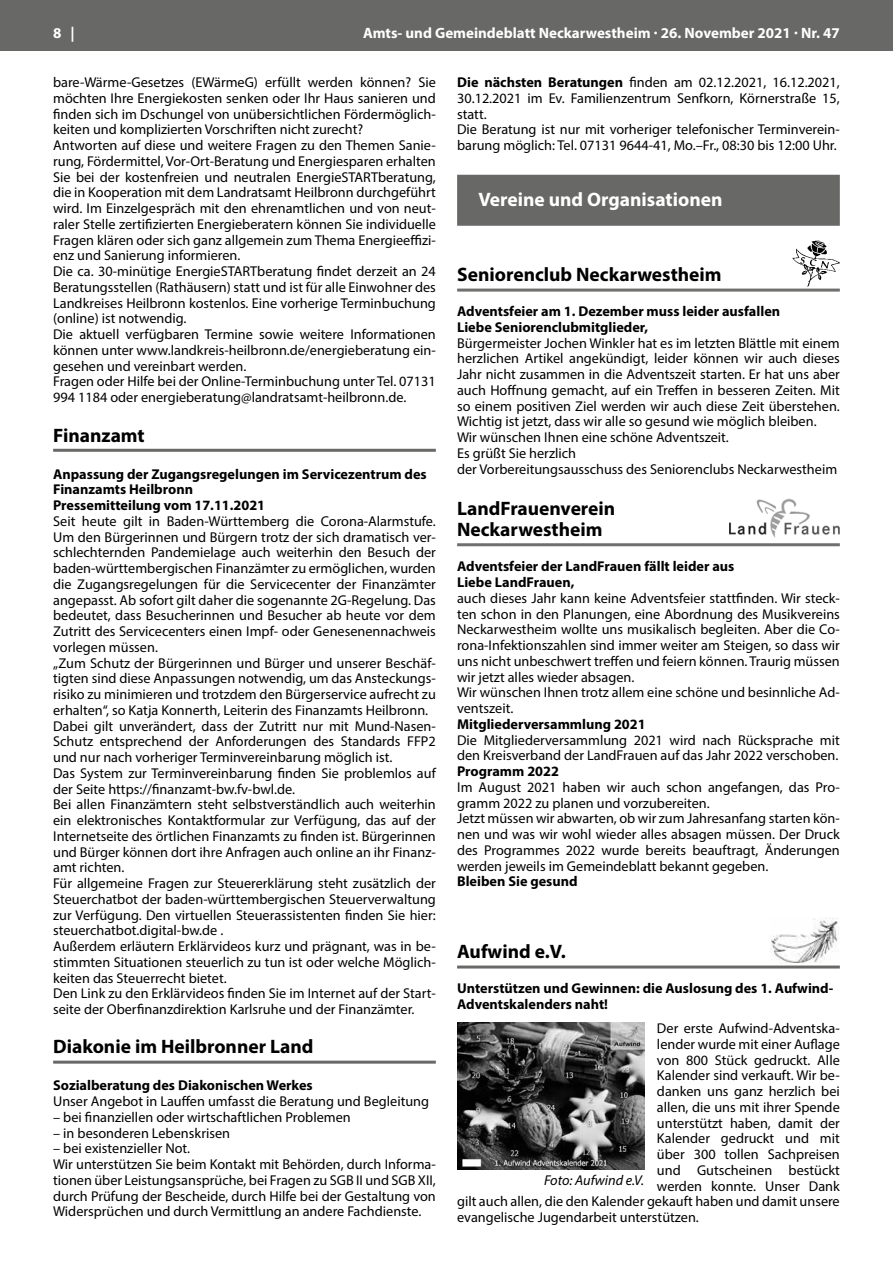
<style>
.page{position:relative;width:893px;height:1263px;background:#fff}
.page>*{position:absolute;margin:0;border:0;box-sizing:border-box;transform-origin:0 0}
.t1{font:700 19.5px/21px "Myriad Pro";color:#000}
.t2{font:700 19.5px "Myriad Pro";color:#fff}
.t3{font:700 15px "Myriad Pro";color:#fff}
.t4{font:14.25px/15.8px "Myriad Pro";color:#000}
.t5{font:700 14.25px/15.8px "Myriad Pro";color:#000}
.t6{font:italic 14.25px "Myriad Pro";color:#000}
.s1{font-weight:700}
</style>
<div class="page">
<div style="left:0;top:0;width:893px;height:51px;background:#686867"></div>
<div style="left:457px;top:175px;width:383px;height:51px;background:#686867"></div>
<hr style="left:457px;top:289px;width:383px;height:3px;background:#6f6f6e">
<img style="left:792px;top:241px;width:47px;height:46px">
<hr style="left:457px;top:543px;width:383px;height:3px;background:#6f6f6e">
<img style="left:729px;top:499px;width:111px;height:39px">
<hr style="left:457px;top:965px;width:383px;height:3px;background:#686867">
<img style="left:770px;top:918px;width:69px;height:45px">
<img style="left:457px;top:1022px;width:187px;height:147px">
<hr style="left:53px;top:449px;width:383px;height:3px;background:#686867">
<hr style="left:53px;top:1061px;width:383px;height:3px;background:#686867">
<p class="t3" style="left:53px;top:23px;width:23px">8 |</p>
<p class="t3" style="left:363px;top:23px;width:478px">Amts- und Gemeindeblatt Neckarwestheim · 26. November 2021 · Nr. 47</p>
<p class="t4" style="left:457px;top:74px;width:384px"><span class="s1">Die nächsten Beratungen</span> finden am 02.12.2021, 16.12.2021, 30.12.2021 im Ev. Familienzentrum Senfkorn, Körnerstraße 15, statt.<br>Die Beratung ist nur mit vorheriger telefonischer Terminverein&shy;barung möglich: Tel. 07131 9644-41, Mo.–Fr., 08:30 bis 12:00 Uhr.</p>
<h1 class="t2" style="left:478px;top:187px;width:246px">Vereine und Organisationen</h1>
<p class="t4" style="left:53px;top:74px;width:384px">bare-Wärme-Gesetzes (EWärmeG) erfüllt werden können? Sie möchten Ihre Energiekosten senken oder Ihr Haus sanieren und finden sich im Dschungel von unübersichtlichen Fördermöglich&shy;keiten und komplizierten Vorschriften nicht zurecht?<br>Antworten auf diese und weitere Fragen zu den Themen Sanie&shy;rung, Fördermittel, Vor-Ort-Beratung und Energiesparen erhalten Sie bei der kostenfreien und neutralen EnergieSTARTberatung, die in Kooperation mit dem Landratsamt Heilbronn durchgeführt wird. Im Einzelgespräch mit den ehrenamtlichen und von neut&shy;raler Stelle zertifizierten Energieberatern können Sie individuelle Fragen klären oder sich ganz allgemein zum Thema Energieeffizi&shy;enz und Sanierung informieren.<br>Die ca. 30-minütige EnergieSTARTberatung findet derzeit an 24<br>Beratungsstellen (Rathäusern) statt und ist für alle Einwohner des Landkreises Heilbronn kostenlos. Eine vorherige Terminbuchung (online) ist notwendig.<br>Die aktuell verfügbaren Termine sowie weitere Informationen können unter www.landkreis-heilbronn.de/energieberatung ein&shy;gesehen und vereinbart werden.<br>Fragen oder Hilfe bei der Online-Terminbuchung unter Tel. 07131<br>994 1184 oder energieberatung@landratsamt-heilbronn.de.</p>
<h1 class="t1" style="left:53px;top:424px;width:93px">Finanzamt</h1>
<p class="t5" style="left:53px;top:465px;width:375px">Anpassung der Zugangsregelungen im Servicezentrum des<br>Finanzamts Heilbronn<br>Pressemitteilung vom 17.11.2021</p>
<p class="t4" style="left:53px;top:513px;width:384px">Seit heute gilt in Baden-Württemberg die Corona-Alarmstufe.<br>Um den Bürgerinnen und Bürgern trotz der sich dramatisch ver&shy;schlechternden Pandemielage auch weiterhin den Besuch der baden-württembergischen Finanzämter zu ermöglichen, wurden die Zugangsregelungen für die Servicecenter der Finanzämter angepasst. Ab sofort gilt daher die sogenannte 2G-Regelung. Das bedeutet, dass Besucherinnen und Besucher ab heute vor dem Zutritt des Servicecenters einen Impf- oder Genesenennachweis vorlegen müssen.<br>„Zum Schutz der Bürgerinnen und Bürger und unserer Beschäf&shy;tigten sind diese Anpassungen notwendig, um das Ansteckungs&shy;risiko zu minimieren und trotzdem den Bürgerservice aufrecht zu erhalten“, so Katja Konnerth, Leiterin des Finanzamts Heilbronn.<br>Dabei gilt unverändert, dass der Zutritt nur mit Mund-Nasen-Schutz entsprechend der Anforderungen des Standards FFP2 und nur nach vorheriger Terminvereinbarung möglich ist.<br>Das System zur Terminvereinbarung finden Sie problemlos auf der Seite https://finanzamt-bw.fv-bwl.de.<br>Bei allen Finanzämtern steht selbstverständlich auch weiterhin ein elektronisches Kontaktformular zur Verfügung, das auf der Internetseite des örtlichen Finanzamts zu finden ist. Bürgerinnen und Bürger können dort ihre Anfragen auch online an ihr Finanz&shy;amt richten.<br>Für allgemeine Fragen zur Steuererklärung steht zusätzlich der Steuerchatbot der baden-württembergischen Steuerverwaltung zur Verfügung. Den virtuellen Steuerassistenten finden Sie hier: steuerchatbot.digital-bw.de .<br>Außerdem erläutern Erklärvideos kurz und prägnant, was in be&shy;stimmten Situationen steuerlich zu tun ist oder welche Möglich&shy;keiten das Steuerrecht bietet.<br>Den Link zu den Erklärvideos finden Sie im Internet auf der Start&shy;seite der Oberfinanzdirektion Karlsruhe und der Finanzämter.</p>
<h1 class="t1" style="left:53px;top:1036px;width:262px">Diakonie im Heilbronner Land</h1>
<p class="t5" style="left:53px;top:1077px;width:261px">Sozialberatung des Diakonischen Werkes</p>
<p class="t4" style="left:53px;top:1093px;width:377px">Unser Angebot in Lauffen umfasst die Beratung und Begleitung</p>
<p class="t4" style="left:53px;top:1109px;width:299px">– bei finanziellen oder wirtschaftlichen Problemen</p>
<p class="t4" style="left:53px;top:1125px;width:178px">– in besonderen Lebenskrisen</p>
<p class="t4" style="left:53px;top:1140px;width:384px">– bei existenzieller Not.<br>Wir unterstützen Sie beim Kontakt mit Behörden, durch Informa&shy;tionen über Leistungsansprüche, bei Fragen zu SGB II und SGB XII, durch Prüfung der Bescheide, durch Hilfe bei der Gestaltung von Widersprüchen und durch Vermittlung an andere Fachdienste.</p>
<h1 class="t1" style="left:457px;top:264px;width:266px">Seniorenclub Neckarwestheim</h1>
<p class="t5" style="left:457px;top:303px;width:325px">Adventsfeier am 1. Dezember muss leider ausfallen<br>Liebe Seniorenclubmitglieder,</p>
<p class="t4" style="left:457px;top:335px;width:384px">Bürgermeister Jochen Winkler hat es im letzten Blättle mit einem herzlichen Artikel angekündigt, leider können wir auch dieses Jahr nicht zusammen in die Adventszeit starten. Er hat uns aber auch Hoffnung gemacht, auf ein Treffen in besseren Zeiten. Mit so einem positiven Ziel werden wir auch diese Zeit überstehen.<br>Wichtig ist jetzt, dass wir alle so gesund wie möglich bleiben.<br>Wir wünschen Ihnen eine schöne Adventszeit.<br>Es grüßt Sie herzlich<br>der Vorbereitungsausschuss des Seniorenclubs Neckarwestheim</p>
<h1 class="t1" style="left:457px;top:497px;width:160px">LandFrauenverein<br>Neckarwestheim</h1>
<p class="t5" style="left:457px;top:558px;width:279px">Adventsfeier der LandFrauen fällt leider aus<br>Liebe LandFrauen,</p>
<p class="t4" style="left:457px;top:590px;width:384px">auch dieses Jahr kann keine Adventsfeier stattfinden. Wir steck&shy;ten schon in den Planungen, eine Abordnung des Musikvereins Neckarwestheim wollte uns musikalisch begleiten. Aber die Co&shy;rona-Infektionszahlen sind immer weiter am Steigen, so dass wir uns nicht unbeschwert treffen und feiern können. Traurig müssen wir jetzt alles wieder absagen.<br>Wir wünschen Ihnen trotz allem eine schöne und besinnliche Ad&shy;ventszeit.</p>
<p class="t5" style="left:457px;top:716px;width:190px">Mitgliederversammlung 2021</p>
<p class="t4" style="left:457px;top:732px;width:384px">Die Mitgliederversammlung 2021 wird nach Rücksprache mit den Kreisverband der LandFrauen auf das Jahr 2022 verschoben.</p>
<p class="t5" style="left:457px;top:763px;width:103px">Programm 2022</p>
<p class="t4" style="left:457px;top:779px;width:384px">Im August 2021 haben wir auch schon angefangen, das Pro&shy;gramm 2022 zu planen und vorzubereiten.<br>Jetzt müssen wir abwarten, ob wir zum Jahresanfang starten kön&shy;nen und was wir wohl wieder alles absagen müssen. Der Druck des Programmes 2022 wurde bereits beauftragt, Änderungen werden jeweils im Gemeindeblatt bekannt gegeben.</p>
<p class="t5" style="left:457px;top:873px;width:122px">Bleiben Sie gesund</p>
<h1 class="t1" style="left:457px;top:940px;width:110px">Aufwind e.V.</h1>
<p class="t5" style="left:457px;top:980px;width:378px">Unterstützen und Gewinnen: die Auslosung des 1. Aufwind-<br>Adventskalenders naht!</p>
<p class="t4" style="left:657px;top:1020px;width:184px">Der erste Aufwind-Adventska-</p>
<p class="t4" style="left:657px;top:1036px;width:184px">lender wurde mit einer Auflage</p>
<p class="t4" style="left:657px;top:1052px;width:184px">von 800 Stück gedruckt. Alle</p>
<p class="t4" style="left:657px;top:1067px;width:184px">Kalender sind verkauft. Wir be-</p>
<p class="t4" style="left:657px;top:1083px;width:184px">danken uns ganz herzlich bei</p>
<p class="t4" style="left:657px;top:1099px;width:184px">allen, die uns mit ihrer Spende</p>
<p class="t4" style="left:657px;top:1115px;width:184px">unterstützt haben, damit der</p>
<p class="t4" style="left:657px;top:1130px;width:184px">Kalender gedruckt und mit</p>
<p class="t4" style="left:657px;top:1146px;width:184px">über 300 tollen Sachpreisen</p>
<p class="t4" style="left:657px;top:1162px;width:184px">und Gutscheinen bestückt</p>
<p class="t4" style="left:657px;top:1177px;width:184px">werden konnte. Unser Dank</p>
<p class="t4" style="left:457px;top:1193px;width:384px">gilt auch allen, die den Kalender gekauft haben und damit unsere</p>
<p class="t4" style="left:457px;top:1209px;width:243px">evangelische Jugendarbeit unterstützen.</p>
<p class="t6" style="left:544px;top:1172px;width:102px">Foto: Aufwind e.V.</p>
</div>
